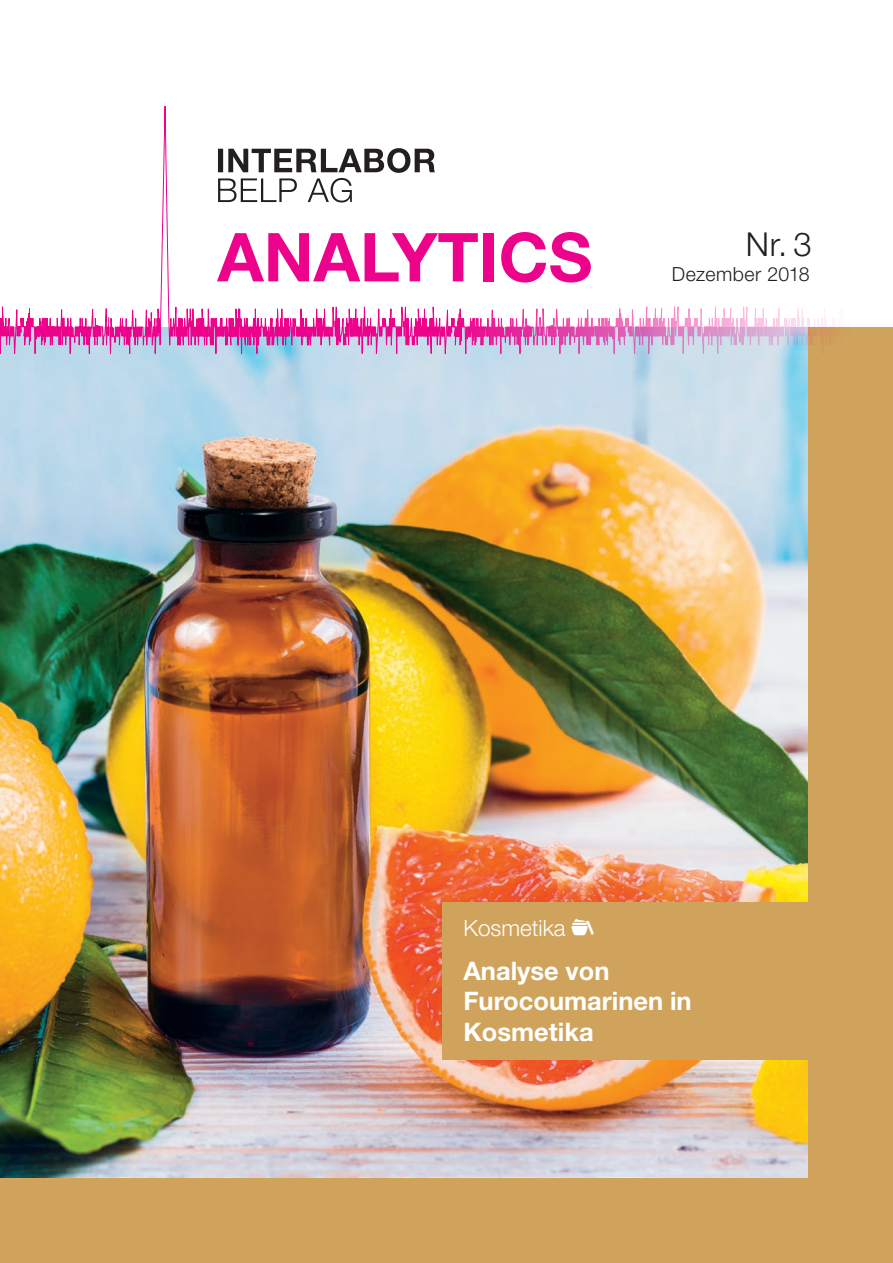
<style>
.page{position:relative;width:893px;height:1263px;background:#fff}
.page>*{position:absolute;margin:0;border:0;box-sizing:border-box;transform-origin:0 0}
.t1{font:700 67.5px "Helvetica Neue";color:#ed028c}
.t2{font:300 33px "Helvetica Neue";color:#231f20}
.t3{font:700 25.5px/30.6px "Helvetica Neue";color:#fff}
.t4{font:300 22.5px "Helvetica Neue";color:#fff}
.t5{font:300 19.5px "Helvetica Neue";letter-spacing:.02em;color:#231f20}
.s1{font-family:"ILB Icons 2019";font-weight:400;font-size:25.5px}
</style>
<div class="page">
<div style="left:0;top:327px;width:893px;height:936px;background:#cfa35b"></div>
<img style="left:0;top:370px;width:808px;height:808px">
<div style="left:442px;top:902px;width:451px;height:158px;background:#cfa35b"></div>
<svg style="left:110px;top:105px;width:429px;height:265px"></svg>
<svg style="left:0;top:306px;width:110px;height:64px"></svg>
<svg style="left:539px;top:306px;width:299px;height:64px"></svg>
<svg style="left:218px;top:148px;width:217px;height:54px"></svg>
<h1 class="t1" style="left:217px;top:216px;width:377px">ANALYTICS</h1>
<p class="t2" style="left:746px;top:224px;width:67px">Nr. 3</p>
<p class="t5" style="left:672px;top:262px;width:139px">Dezember 2018</p>
<p class="t4" style="left:463px;top:915px;width:132px">Kosmetika <span class="s1">K</span></p>
<p class="t3" style="left:463px;top:955px;width:230px">Analyse von<br>Furocoumarinen in<br>Kosmetika</p>
</div>
